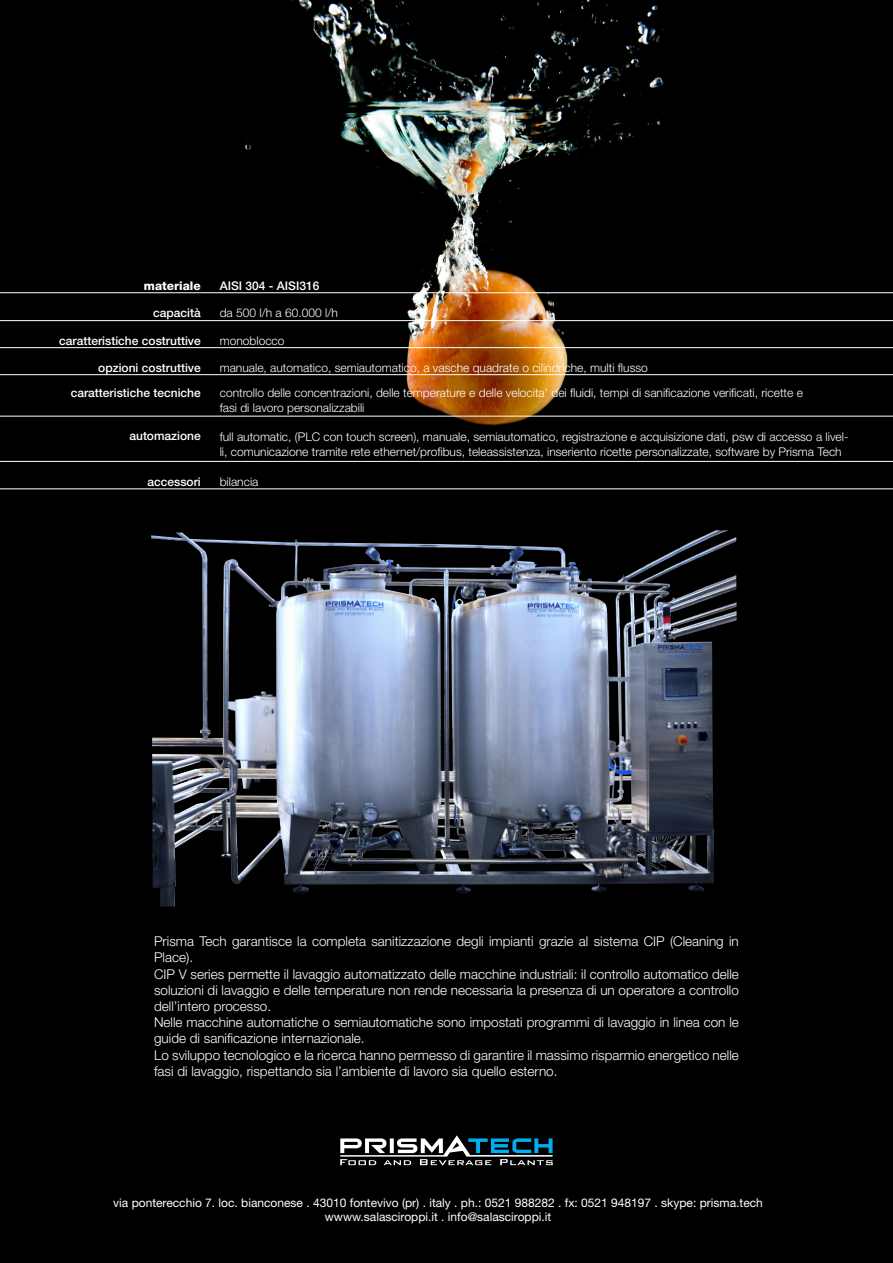
<style>
.page{position:relative;width:893px;height:1263px;background:#fff}
.page>*{position:absolute;margin:0;border:0;box-sizing:border-box;transform-origin:0 0}
.t1{font:300 13.5px/16.2px "Helvetica Neue";color:#fff}
.t2{font:300 12px/15px "Helvetica Neue";color:#fff}
.t3{font:12px "Helvetica Neue";color:#fff}
.t4{font:500 12px "Helvetica Neue";color:#fff}
.t5{font:800 12px "Helvetica Neue";color:#fff}
</style>
<div class="page">
<img style="left:0;top:0;width:893px;height:1263px">
<img style="left:151px;top:530px;width:573px;height:198px">
<svg style="left:340px;top:1135px;width:213px;height:30px;background:#43545a"></svg>
<hr style="left:0;top:292px;width:893px;height:1px;background:#fff">
<hr style="left:0;top:320px;width:893px;height:1px;background:#fff">
<hr style="left:0;top:347px;width:893px;height:1px;background:#fff">
<hr style="left:0;top:416px;width:893px;height:1px;background:#fff">
<hr style="left:0;top:461px;width:893px;height:1px;background:#fff">
<hr style="left:0;top:374px;width:893px;height:1px;background:#fff">
<hr style="left:0;top:489px;width:893px;height:1px;background:#fff">
<p class="t5" style="left:144px;top:278px;width:58px">materiale</p>
<p class="t4" style="left:220px;top:278px;width:101px">AISI 304 - AISI316</p>
<p class="t4" style="left:153px;top:306px;width:49px">capacità</p>
<p class="t2" style="left:220px;top:305px;width:120px">da 500 l/h a 60.000 l/h</p>
<p class="t4" style="left:59px;top:333px;width:143px">caratteristiche costruttive</p>
<p class="t2" style="left:220px;top:333px;width:66px">monoblocco</p>
<p class="t2" style="left:220px;top:360px;width:430px">manuale, automatico, semiautomatico, a vasche quadrate o cilindriche, multi flusso</p>
<p class="t4" style="left:98px;top:360px;width:104px">opzioni costruttive</p>
<p class="t4" style="left:71px;top:385px;width:132px">caratteristiche tecniche</p>
<p class="t4" style="left:129px;top:429px;width:73px">automazione</p>
<p class="t4" style="left:147px;top:474px;width:55px">accessori</p>
<p class="t2" style="left:220px;top:385px;width:585px">controllo delle concentrazioni, delle temperature e delle velocita’ dei fluidi, tempi di sanificazione verificati, ricette e fasi di lavoro personalizzabili</p>
<p class="t2" style="left:220px;top:428px;width:630px">full automatic, (PLC con touch screen), manuale, semiautomatico, registrazione e acquisizione dati, psw di accesso a livel&shy;li, comunicazione tramite rete ethernet/profibus, teleassistenza, inseriento ricette personalizzate, software by Prisma Tech</p>
<p class="t2" style="left:220px;top:474px;width:40px">bilancia</p>
<p class="t1" style="left:154px;top:933px;width:586px">Prisma Tech garantisce la completa sanitizzazione degli impianti grazie al sistema CIP (Cleaning in<br>Place).</p>
<p class="t1" style="left:154px;top:965px;width:586px;text-align:justify">CIP V series permette il lavaggio automatizzato delle macchine industriali: il controllo automatico delle soluzioni di lavaggio e delle temperature non rende necessaria la presenza di un operatore a controllo dell’intero processo.</p>
<p class="t1" style="left:154px;top:1014px;width:586px">Nelle macchine automatiche o semiautomatiche sono impostati programmi di lavaggio in linea con le guide di sanificazione internazionale.</p>
<p class="t1" style="left:154px;top:1046px;width:586px">Lo sviluppo tecnologico e la ricerca hanno permesso di garantire il massimo risparmio energetico nelle fasi di lavaggio, rispettando sia l’ambiente di lavoro sia quello esterno.</p>
<p class="t3" style="left:113px;top:1195px;width:651px">via ponterecchio 7. loc. bianconese . 43010 fontevivo (pr) . italy . ph.: 0521 988282 . fx: 0521 948197 . skype: prisma.tech</p>
<p class="t3" style="left:325px;top:1209px;width:228px">wwww.salasciroppi.it . info@salasciroppi.it</p>
</div>
